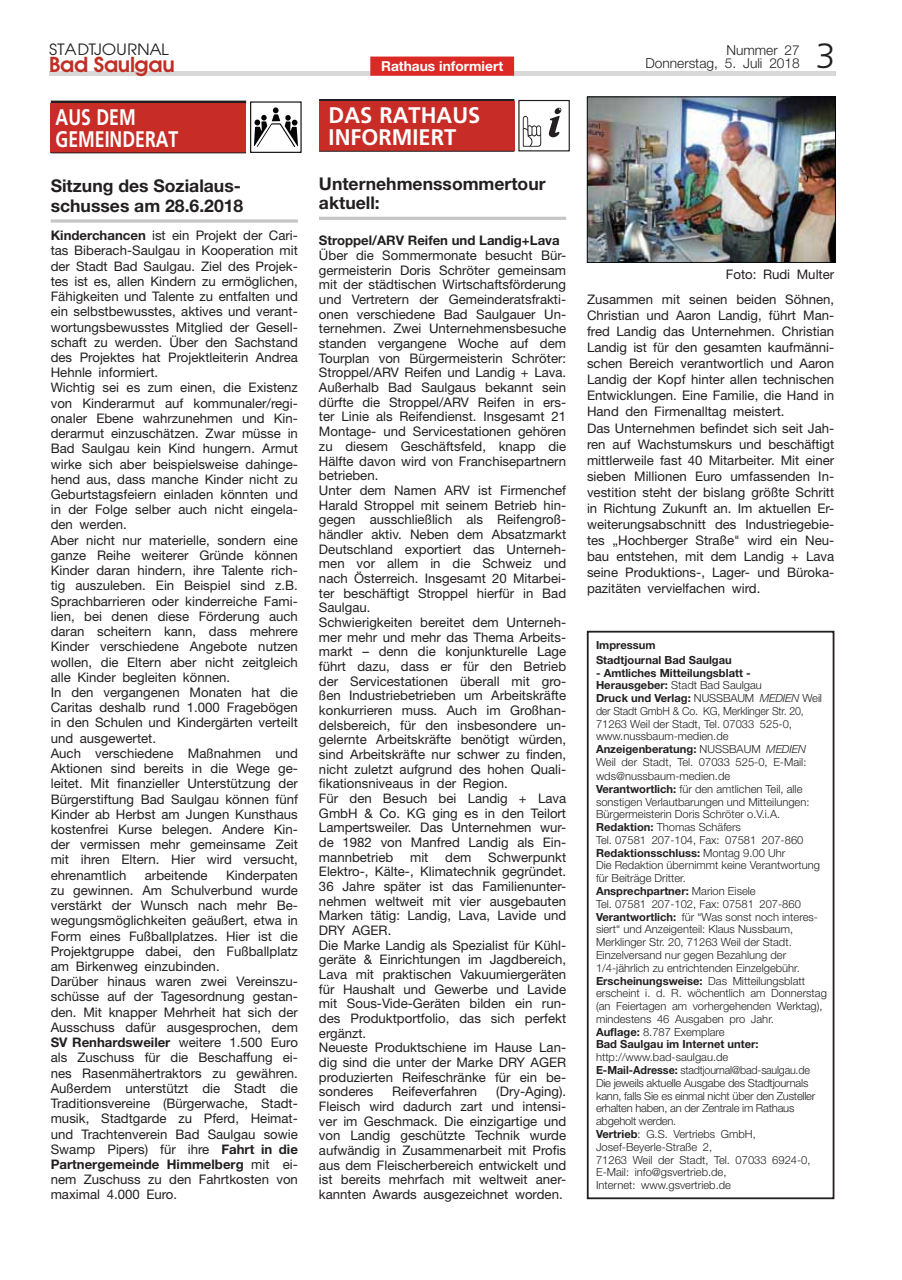
<style>
.page{position:relative;width:902px;height:1280px;background:#fff}
.page>*{position:absolute;margin:0;border:0;box-sizing:border-box;transform-origin:0 0}
.t1{font:300 35.1px "Frutiger";color:#231f20}
.t2{font:700 22.5px/21.9px "Frutiger";color:#fff}
.t3{font:700 22.5px/21.9px "Frutiger";color:#fff;scale:.78 1}
.t4{font:600 21.45px "Avant Garde Two BQ";letter-spacing:-.02em;color:#c02e26}
.t5{font:700 17.55px/20px "Helvetica Neue";color:#231f20}
.t6{font:16.35px "Avant Garde Two BQ";color:#231f20;scale:1.08 1}
.t7{font:300 13.65px/13.5px "Helvetica Neue";color:#231f20;text-align:right}
.t8{font:700 13.65px "Helvetica Neue";color:#fff}
.t9{font:13.2px/14.7px "Helvetica Neue";color:#231f20}
.t10{font:700 13.2px "Helvetica Neue";color:#231f20}
.t11{font:300 11.1px/12.8px "Helvetica Neue";color:#231f20}
.t12{font:300 11.1px/12.8px "Helvetica Neue";letter-spacing:-.02em;color:#231f20}
.t13{font:700 11.1px/14.9px "Helvetica Neue";color:#231f20}
.s1{font-weight:700}
.s2{font-style:italic}
</style>
<div class="page">
<div style="left:49px;top:71px;width:786px;height:5px;background:#d8d8d9"></div>
<div style="left:370px;top:57px;width:144px;height:19px;background:#db2a25"></div>
<hr style="left:51px;top:219px;width:247px;height:4px;background:#d1d1d1">
<div style="left:250px;top:101px;width:51px;height:52px;border:1px solid #040506"></div>
<svg style="left:254px;top:107px;width:44px;height:40px"></svg>
<hr style="left:51px;top:101px;width:195px;height:2px;background:#231f20">
<div style="left:51px;top:103px;width:195px;height:50px;background:#c82c26"></div>
<hr style="left:51px;top:152px;width:195px;height:1px;background:#231f20">
<hr style="left:319px;top:217px;width:247px;height:3px;background:#c5c5c5">
<svg style="left:548px;top:108px;width:13px;height:29px"></svg>
<svg style="left:522px;top:115px;width:19px;height:32px"></svg>
<hr style="left:319px;top:99px;width:195px;height:3px;background:#231f20">
<div style="left:319px;top:102px;width:195px;height:49px;background:#c82c26"></div>
<hr style="left:319px;top:151px;width:195px;height:1px;background:#231f20">
<img style="left:589px;top:99px;width:244px;height:162px">
<div style="left:587px;top:97px;width:248px;height:166px;border:1px solid #040809"></div>
<div style="left:586px;top:631px;width:248px;height:568px;border:2px solid #231f20"></div>
<p class="t6" style="left:49px;top:43px;width:112px">STADTJOURNAL</p>
<h3 class="t4" style="left:49px;top:56px;width:127px">Bad Saulgau</h3>
<p class="t8" style="left:381px;top:61px;width:123px">Rathaus informiert</p>
<h2 class="t3" style="left:56px;top:108px;width:159px">AUS DEM<br>GEMEINDERAT</h2>
<h3 class="t5" style="left:51px;top:178px;width:194px">Sitzung des Sozialaus&shy;schusses am 28.6.2018</h3>
<p class="t9" style="left:51px;top:229px;width:249px;line-height:15.1px"><span class="s1">Kinderchancen</span> ist ein Projekt der Cari&shy;tas Biberach-Saulgau in Kooperation mit der Stadt Bad Saulgau. Ziel des Projek&shy;tes ist es, allen Kindern zu ermöglichen, Fähigkeiten und Talente zu entfalten und ein selbstbewusstes, aktives und verant&shy;wortungsbewusstes Mitglied der Gesell&shy;schaft zu werden. Über den Sachstand des Projektes hat Projektleiterin Andrea Hehnle informiert.<br>Wichtig sei es zum einen, die Existenz von Kinderarmut auf kommunaler/regi&shy;onaler Ebene wahrzunehmen und Kin&shy;derarmut einzuschätzen. Zwar müsse in Bad Saulgau kein Kind hungern. Armut wirke sich aber beispielsweise dahinge&shy;hend aus, dass manche Kinder nicht zu Geburtstagsfeiern einladen könnten und in der Folge selber auch nicht eingela&shy;den werden.<br>Aber nicht nur materielle, sondern eine ganze Reihe weiterer Gründe können Kinder daran hindern, ihre Talente rich&shy;tig auszuleben. Ein Beispiel sind z.B.<br>Sprachbarrieren oder kinderreiche Fami&shy;lien, bei denen diese Förderung auch daran scheitern kann, dass mehrere Kinder verschiedene Angebote nutzen wollen, die Eltern aber nicht zeitgleich alle Kinder begleiten können.<br>In den vergangenen Monaten hat die Caritas deshalb rund 1.000 Fragebögen in den Schulen und Kindergärten verteilt und ausgewertet.<br>Auch verschiedene Maßnahmen und Aktionen sind bereits in die Wege ge&shy;leitet. Mit finanzieller Unterstützung der Bürgerstiftung Bad Saulgau können fünf Kinder ab Herbst am Jungen Kunsthaus kostenfrei Kurse belegen. Andere Kin&shy;der vermissen mehr gemeinsame Zeit mit ihren Eltern. Hier wird versucht, ehrenamtlich</p>
<h2 class="t2" style="left:328px;top:106px;width:153px">DAS RATHAUS<br>INFORMIERT</h2>
<h3 class="t5" style="left:319px;top:176px;width:228px;line-height:19.5px">Unternehmenssommertour aktuell:</h3>
<p class="t10" style="left:319px;top:236px;width:242px">Stroppel/ARV Reifen und Landig+Lava</p>
<p class="t9" style="left:319px;top:249px;width:249px">Über die Sommermonate besucht Bür&shy;germeisterin Doris Schröter gemeinsam mit der städtischen Wirtschaftsförderung und Vertretern der Gemeinderatsfrakti&shy;onen verschiedene Bad Saulgauer Un&shy;ternehmen. Zwei Unternehmensbesuche standen vergangene Woche auf dem Tourplan von Bürgermeisterin Schröter:<br>Stroppel/ARV Reifen und Landig + Lava.<br>Außerhalb Bad Saulgaus bekannt sein dürfte die Stroppel/ARV Reifen in ers&shy;ter Linie als Reifendienst. Insgesamt 21<br>Montage- und Servicestationen gehören zu diesem Geschäftsfeld, knapp die Hälfte davon wird von Franchisepartnern betrieben.<br>Unter dem Namen ARV ist Firmenchef Harald Stroppel mit seinem Betrieb hin&shy;gegen ausschließlich als Reifengroß&shy;händler aktiv. Neben dem Absatzmarkt Deutschland exportiert das Unterneh&shy;men vor allem in die Schweiz und nach Österreich. Insgesamt 20 Mitarbei&shy;ter beschäftigt Stroppel hierfür in Bad Saulgau.<br>Schwierigkeiten bereitet dem Unterneh&shy;mer mehr und mehr das Thema Arbeits&shy;markt – denn die konjunkturelle Lage führt dazu, dass er für den Betrieb der Servicestationen überall mit gro&shy;ßen Industriebetrieben um Arbeitskräfte konkurrieren muss. Auch im Großhan&shy;delsbereich, für den insbesondere un&shy;gelernte Arbeitskräfte benötigt würden, sind Arbeitskräfte nur schwer zu finden, nicht zuletzt aufgrund des hohen Quali&shy;fikationsniveaus in der Region.<br>Für den Besuch bei Landig + Lava GmbH &amp; Co. KG ging es in den Teilort Lampertsweiler. Das Unternehmen wur&shy;de 1982 von Manfred Landig als Ein&shy;mannbetrieb</p>
<p class="t9" style="left:319px;top:851px;width:249px;text-indent:169px">Schwerpunkt<br>Elektro-, Kälte-, Klimatechnik gegründet.<br>36 Jahre später ist das Familienunter&shy;nehmen weltweit mit vier ausgebauten<br>Marken tätig: Landig, Lava, Lavide und<br>DRY AGER.<br>Die Marke Landig als Spezialist für Kühl&shy;geräte &amp; Einrichtungen im Jagdbereich,<br>Lava mit praktischen Vakuumiergeräten für Haushalt und Gewerbe und Lavide mit Sous-Vide-Geräten bilden ein run&shy;des Produktportfolio, das sich perfekt ergänzt.<br>Neueste Produktschiene im Hause Lan&shy;dig sind die unter der Marke DRY AGER produzierten Reifeschränke für ein be&shy;sonderes</p>
<p class="t9" style="left:410px;top:851px;width:20px">mit</p>
<p class="t9" style="left:445px;top:851px;width:28px">dem</p>
<p class="t9" style="left:51px;top:869px;width:249px;line-height:15.1px;text-indent:175px">Kinderpaten zu gewinnen. Am Schulverbund wurde verstärkt der Wunsch nach mehr Be&shy;wegungsmöglichkeiten geäußert, etwa in Form eines Fußballplatzes. Hier ist die Projektgruppe dabei, den Fußballplatz am Birkenweg einzubinden.<br>Darüber hinaus waren zwei Vereinszu&shy;schüsse auf der Tagesordnung gestan&shy;den. Mit knapper Mehrheit hat sich der Ausschuss dafür ausgesprochen, dem <span class="s1">SV Renhardsweiler</span> weitere 1.500 Euro als Zuschuss für die Beschaffung ei&shy;nes Rasenmähertraktors zu gewähren.<br>Außerdem unterstützt die Stadt die Traditionsvereine (Bürgerwache, Stadt&shy;musik, Stadtgarde zu Pferd, Heimat&shy;und Trachtenverein Bad Saulgau sowie Swamp Pipers) für ihre <span class="s1">Fahrt in die Partnergemeinde Himmelberg</span> mit ei&shy;nem Zuschuss zu den Fahrtkosten von maximal 4.000 Euro.</p>
<p class="t9" style="left:145px;top:869px;width:64px">arbeitende</p>
<p class="t9" style="left:319px;top:1086px;width:249px;text-align:justify;text-indent:177px">(Dry-Aging).<br>Fleisch wird dadurch zart und intensi&shy;ver im Geschmack. Die einzigartige und von Landig geschützte Technik wurde aufwändig in Zusammenarbeit mit Profis aus dem Fleischerbereich entwickelt und ist bereits mehrfach mit weltweit aner&shy;kannten Awards ausgezeichnet worden.</p>
<p class="t9" style="left:392px;top:1086px;width:87px">Reifeverfahren</p>
<p class="t7" style="left:645px;top:44px;width:156px">Nummer 27<br>Donnerstag, 5. Juli 2018</p>
<h1 class="t1" style="left:815px;top:42px;width:21px">3</h1>
<p class="t9" style="left:587px;top:264px;width:249px;line-height:24.6px;text-align:right">Foto: Rudi Multer<br>Zusammen mit seinen beiden Söhnen,</p>
<p class="t9" style="left:587px;top:309px;width:249px;line-height:16px">Christian und Aaron Landig, führt Man&shy;fred Landig das Unternehmen. Christian Landig ist für den gesamten kaufmänni&shy;schen Bereich verantwortlich und Aaron Landig der Kopf hinter allen technischen Entwicklungen. Eine Familie, die Hand in Hand den Firmenalltag meistert.<br>Das Unternehmen befindet sich seit Jah&shy;ren auf Wachstumskurs und beschäftigt mittlerweile fast 40 Mitarbeiter. Mit einer sieben Millionen Euro umfassenden In&shy;vestition steht der bislang größte Schritt in Richtung Zukunft an. Im aktuellen Er&shy;weiterungsabschnitt des Industriegebie&shy;tes „Hochberger Straße" wird ein Neu&shy;bau entstehen, mit dem Landig + Lava seine Produktions-, Lager- und Büroka&shy;pazitäten vervielfachen wird.</p>
<p class="t13" style="left:596px;top:638px;width:137px">Impressum<br>Stadtjournal Bad Saulgau</p>
<p class="t11" style="left:596px;top:667px;width:227px"><span class="s1">- Amtliches Mitteilungsblatt - Herausgeber:</span> Stadt Bad Saulgau<br><span class="s1">Druck und Verlag:</span> NUSSBAUM <span class="s2">MEDIEN</span> Weil der Stadt GmbH &amp; Co. KG, Merklinger Str. 20, 71263 Weil der Stadt, Tel. 07033 525-0, www.nussbaum-medien.de <span class="s1">Anzeigenberatung:</span> NUSSBAUM <span class="s2">MEDIEN </span>Weil der Stadt, Tel. 07033 525-0, E-Mail:</p>
<p class="t11" style="left:596px;top:771px;width:232px">wds@nussbaum-medien.de<br><span class="s1">Verantwortlich:</span> für den amtlichen Teil, alle sonstigen Verlautbarungen und Mitteilungen:<br>Bürgermeisterin Doris Schröter o.V.i.A.<br><span class="s1">Redaktion:</span> Thomas Schäfers<br>Tel. 07581 207-104, Fax: 07581 207-860<br><span class="s1">Redaktionsschluss:</span> Montag 9.00 Uhr<br>Die Redaktion übernimmt keine Verantwortung für Beiträge Dritter.<br><span class="s1">Ansprechpartner:</span> Marion Eisele<br>Tel. 07581 207-102, Fax: 07581 207-860<br><span class="s1">Verantwortlich:</span> für “Was sonst noch interes&shy;siert“ und Anzeigenteil: Klaus Nussbaum, Merklinger Str. 20, 71263 Weil der Stadt.<br>Einzelversand nur gegen Bezahlung der 1/4-jährlich zu entrichtenden Einzelgebühr.<br><span class="s1">Erscheinungsweise:</span> Das Mitteilungsblatt erscheint i. d. R. wöchentlich am Donnerstag (an Feiertagen am vorhergehenden Werktag), mindestens 46 Ausgaben pro Jahr.<br><span class="s1">Auflage:</span> 8.787 Exemplare<br><span class="s1">Bad Saulgau im Internet unter:</span></p>
<p class="t12" style="left:596px;top:1052px;width:221px">http://www.bad-saulgau.de<br><span class="s1">E-Mail-Adresse:</span> stadtjournal@bad-saulgau.de Die jeweils aktuelle Ausgabe des Stadtjournals kann, falls Sie es einmal nicht über den Zusteller erhalten haben, an der Zentrale im Rathaus abgeholt werden.<br><span class="s1">Vertrieb</span>: G.S. Vertriebs GmbH, Josef-Beyerle-Straße 2,<br>71263 Weil der Stadt, Tel. 07033 6924-0, E-Mail: info@gsvertrieb.de,<br>Internet: www.gsvertrieb.de</p>
</div>
